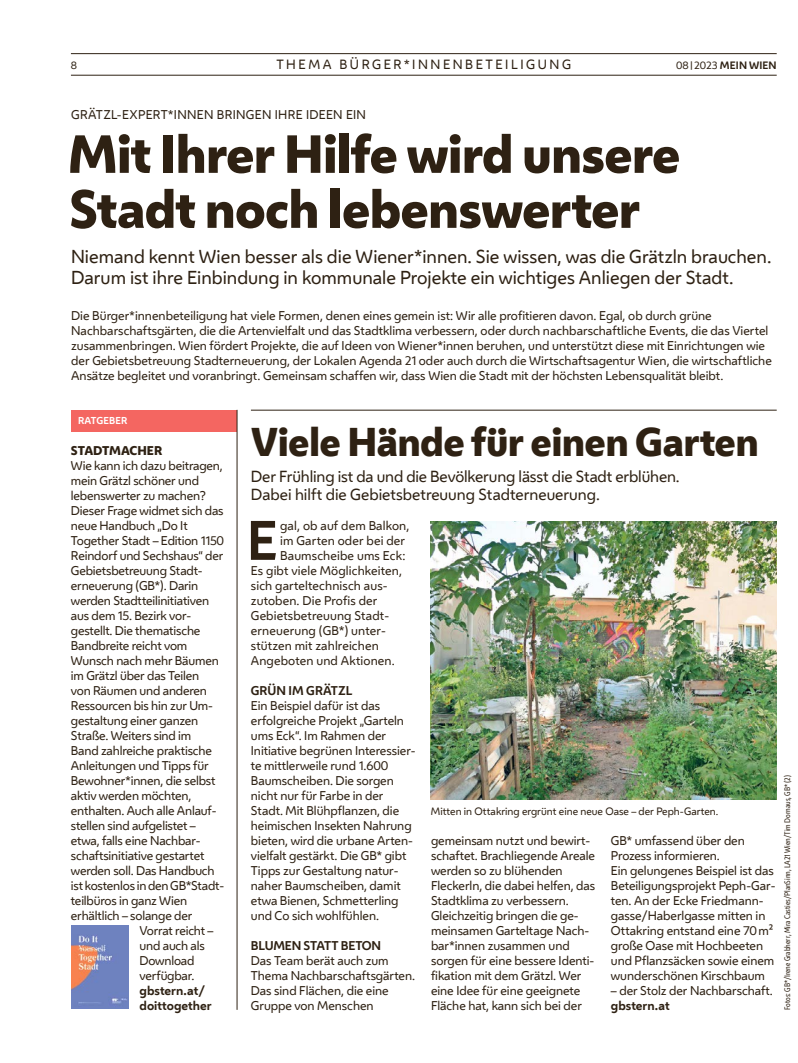
<style>
.page{position:relative;width:798px;height:1063px;background:#fff}
.page>*{position:absolute;margin:0;border:0;box-sizing:border-box;transform-origin:0 0}
.FT_FT_Initial3{font:700 51.88px "Wiener Melange";color:#2e2113}
.HL_Header_45pt{font:800 50px/55px "Wiener Melange";letter-spacing:-.02em;color:#2e2113}
.HL_Header_32pt{font:800 37.5px "Wiener Melange";letter-spacing:-.02em;color:#2e2113}
.HL_VS_14pt{font:17.5px/21px "Wiener Melange";color:#2e2113}
.HL_VS_12pt{font:15px/18px "Wiener Melange";letter-spacing:-.01em;color:#2e2113}
.t1{font:12.5px "Wiener Melange";color:#2e2113}
.FT_FT{font:11.88px/15px "Wiener Melange";letter-spacing:-.005em;color:#2e2113}
.Spalte_Infobox_Spalte_FT{font:11.88px "Wiener Melange";letter-spacing:-.015em;color:#2e2113}
.FT_FT_Initial3-2{font:11.88px "Wiener Melange";letter-spacing:.01em;color:#2e2113}
.HL_Vorzeile_9_5pt{font:11.88px "Wiener Melange";letter-spacing:.03em;color:#2e2113}
.FT_Zwischentitel{font:700 11.88px "Wiener Melange";letter-spacing:-.01em;color:#2e2113}
.Spalte_Infobox_Spalte_FT-2{font:700 11.88px/15px "Wiener Melange";color:#2e2113}
.Spalte_Infobox_Spalte_Header{font:800 11.88px "Wiener Melange";color:#2e2113}
.FT_FT-2{font:700 11.88px "Wiener Melange";color:#2e2113}
.FT_Bildunterschrift{font:10px "Wiener Melange";color:#2e2113}
.t2{font:700 10px "Wiener Melange";letter-spacing:.01em;color:#2e2113}
.Spalte_Infobox_Spalte_Markerl{font:700 9.38px "Wiener Melange";letter-spacing:.01em;color:#fff}
.t3{font:7.5px "Wiener Melange Cd";color:#2e2113}
.s1{font-weight:400}
.s2{font-weight:400;font-size:7.5px}
</style>
<div class="page">
<hr style="left:71px;top:75px;width:705px;height:1px;background:#2e2113">
<hr style="left:71px;top:53px;width:705px;height:1px;background:#2e2113">
<div style="left:71px;top:410px;width:166px;height:22px;background:#f46661"></div>
<hr style="left:237px;top:410px;width:1px;height:600px;background:#2e2113">
<hr style="left:251px;top:410px;width:525px;height:1px;background:#2e2113">
<img style="left:431px;top:521px;width:345px;height:279px">
<img style="left:71px;top:925px;width:58px;height:84px">
<p class="FT_Bildunterschrift" style="left:71px;top:58px;width:8px">8</p>
<p class="t1" style="left:276px;top:55px;width:22px">Thema</p>
<p class="t1" style="left:339px;top:55px;width:22px">Bürger</p>
<p class="t1" style="left:404px;top:55px;width:19px">*innenbeteiligung</p>
<p class="t2" style="left:675px;top:57px;width:102px"><span class="s1">08</span><span class="s2">|</span><span class="s1">2023</span> MEIN WIEN</p>
<p class="HL_Vorzeile_9_5pt" style="left:71px;top:105px;width:296px">GRÄTZL-EXPERT*INNEN BRINGEN IHRE IDEEN EIN</p>
<h1 class="HL_Header_45pt" style="left:68px;top:127px;width:614px">Mit Ihrer Hilfe wird unsere<br>Stadt noch lebenswerter</h1>
<p class="HL_VS_14pt" style="left:71px;top:245px;width:701px">Niemand kennt Wien besser als die Wiener*innen. Sie wissen, was die Grätzln brauchen.<br>Darum ist ihre Einbindung in kommunale Projekte ein wichtiges Anliegen der Stadt.</p>
<p class="FT_FT" style="left:71px;top:307px;width:702px">Die Bürger*innenbeteiligung hat viele Formen, denen eines gemein ist: Wir alle profitieren davon. Egal, ob durch grüne Nachbarschaftsgärten, die die Artenvielfalt und das Stadtklima verbessern, oder durch nachbarschaftliche Events, die das Viertel zusammenbringen. Wien fördert Projekte, die auf Ideen von Wiener*innen beruhen, und unterstützt diese mit Einrichtungen wie der Gebietsbetreuung Stadterneuerung, der Lokalen Agenda 21 oder auch durch die Wirtschaftsagentur Wien, die wirtschaftliche Ansätze begleitet und voranbringt. Gemeinsam schaffen wir, dass Wien die Stadt mit der höchsten Lebensqualität bleibt.</p>
<p class="Spalte_Infobox_Spalte_Markerl" style="left:78px;top:413px;width:51px">RATGEBER</p>
<h1 class="Spalte_Infobox_Spalte_Header" style="left:71px;top:442px;width:93px">STADTMACHER</h1>
<p class="Spalte_Infobox_Spalte_FT" style="left:71px;top:456px;width:153px">Wie kann ich dazu beitragen,</p>
<p class="Spalte_Infobox_Spalte_FT" style="left:71px;top:471px;width:130px">mein Grätzl schöner und</p>
<p class="Spalte_Infobox_Spalte_FT" style="left:71px;top:486px;width:137px">lebenswerter zu machen?</p>
<p class="Spalte_Infobox_Spalte_FT" style="left:71px;top:501px;width:154px">Dieser Frage widmet sich das</p>
<p class="Spalte_Infobox_Spalte_FT" style="left:71px;top:516px;width:118px">neue Handbuch „Do It</p>
<p class="Spalte_Infobox_Spalte_FT" style="left:71px;top:531px;width:155px">Together Stadt – Edition 1150</p>
<p class="Spalte_Infobox_Spalte_FT" style="left:71px;top:546px;width:154px">Reindorf und Sechshaus“ der</p>
<p class="Spalte_Infobox_Spalte_FT" style="left:71px;top:561px;width:133px">Gebietsbetreuung Stadt-</p>
<p class="Spalte_Infobox_Spalte_FT" style="left:71px;top:576px;width:129px">erneuerung (GB*). Darin</p>
<p class="Spalte_Infobox_Spalte_FT" style="left:71px;top:591px;width:140px">werden Stadtteilinitiativen</p>
<p class="Spalte_Infobox_Spalte_FT" style="left:71px;top:606px;width:122px">aus dem 15. Bezirk vor-</p>
<p class="Spalte_Infobox_Spalte_FT" style="left:71px;top:621px;width:131px">gestellt. Die thematische</p>
<p class="Spalte_Infobox_Spalte_FT" style="left:71px;top:636px;width:118px">Bandbreite reicht vom</p>
<p class="Spalte_Infobox_Spalte_FT" style="left:71px;top:651px;width:149px">Wunsch nach mehr Bäumen</p>
<p class="Spalte_Infobox_Spalte_FT" style="left:71px;top:666px;width:130px">im Grätzl über das Teilen</p>
<p class="Spalte_Infobox_Spalte_FT" style="left:71px;top:681px;width:137px">von Räumen und anderen</p>
<p class="Spalte_Infobox_Spalte_FT" style="left:71px;top:696px;width:143px">Ressourcen bis hin zur Um-</p>
<p class="Spalte_Infobox_Spalte_FT" style="left:71px;top:711px;width:129px">gestaltung einer ganzen</p>
<p class="Spalte_Infobox_Spalte_FT" style="left:71px;top:726px;width:122px">Straße. Weiters sind im</p>
<p class="Spalte_Infobox_Spalte_FT" style="left:71px;top:741px;width:142px">Band zahlreiche praktische</p>
<p class="Spalte_Infobox_Spalte_FT" style="left:71px;top:756px;width:139px">Anleitungen und Tipps für</p>
<p class="Spalte_Infobox_Spalte_FT" style="left:71px;top:771px;width:146px">Bewohner*innen, die selbst</p>
<p class="Spalte_Infobox_Spalte_FT" style="left:71px;top:786px;width:122px">aktiv werden möchten,</p>
<p class="Spalte_Infobox_Spalte_FT" style="left:71px;top:801px;width:147px">enthalten. Auch alle Anlauf-</p>
<p class="Spalte_Infobox_Spalte_FT" style="left:71px;top:816px;width:126px">stellen sind aufgelistet –</p>
<p class="Spalte_Infobox_Spalte_FT" style="left:71px;top:831px;width:131px">etwa, falls eine Nachbar-</p>
<p class="Spalte_Infobox_Spalte_FT" style="left:71px;top:846px;width:135px">schaftsinitiative gestartet</p>
<p class="Spalte_Infobox_Spalte_FT" style="left:71px;top:861px;width:145px">werden soll. Das Handbuch</p>
<p class="Spalte_Infobox_Spalte_FT" style="left:71px;top:876px;width:155px">ist kostenlos in den GB*Stadt-</p>
<p class="Spalte_Infobox_Spalte_FT" style="left:71px;top:891px;width:118px">teilbüros in ganz Wien</p>
<p class="Spalte_Infobox_Spalte_FT" style="left:71px;top:906px;width:123px">erhältlich – solange der</p>
<p class="Spalte_Infobox_Spalte_FT" style="left:139px;top:921px;width:75px">Vorrat reicht –</p>
<p class="Spalte_Infobox_Spalte_FT" style="left:139px;top:936px;width:67px">und auch als</p>
<p class="Spalte_Infobox_Spalte_FT" style="left:139px;top:951px;width:56px">Download</p>
<p class="Spalte_Infobox_Spalte_FT" style="left:139px;top:966px;width:56px">verfügbar.</p>
<p class="Spalte_Infobox_Spalte_FT-2" style="left:139px;top:982px;width:74px">gbstern.at/ doittogether</p>
<h1 class="HL_Header_32pt" style="left:251px;top:416px;width:509px">Viele Hände für einen Garten</h1>
<p class="HL_VS_12pt" style="left:251px;top:467px;width:430px">Der Frühling ist da und die Bevölkerung lässt die Stadt erblühen.<br>Dabei hilft die Gebietsbetreuung Stadterneuerung.</p>
<p class="FT_FT_Initial3" style="left:247px;top:497px;width:32px">E</p>
<p class="FT_FT_Initial3-2" style="left:280px;top:516px;width:131px">gal, ob auf dem Balkon,</p>
<p class="FT_FT_Initial3-2" style="left:280px;top:531px;width:126px">im Garten oder bei der</p>
<p class="FT_FT_Initial3-2" style="left:280px;top:546px;width:127px">Baumscheibe ums Eck:</p>
<p class="FT_FT_Initial3-2" style="left:251px;top:561px;width:152px">Es gibt viele Möglichkeiten,</p>
<p class="FT_FT_Initial3-2" style="left:251px;top:576px;width:137px">sich garteltechnisch aus-</p>
<p class="FT_FT_Initial3-2" style="left:251px;top:591px;width:128px">zutoben. Die Profis der</p>
<p class="FT_FT_Initial3-2" style="left:251px;top:606px;width:140px">Gebietsbetreuung Stadt-</p>
<p class="FT_FT_Initial3-2" style="left:251px;top:621px;width:136px">erneuerung (GB*) unter-</p>
<p class="FT_FT_Initial3-2" style="left:251px;top:636px;width:129px">stützen mit zahlreichen</p>
<p class="FT_FT_Initial3-2" style="left:251px;top:651px;width:145px">Angeboten und Aktionen.</p>
<p class="FT_Zwischentitel" style="left:251px;top:680px;width:103px">GRÜN IM GRÄTZL</p>
<p class="FT_FT" style="left:251px;top:697px;width:166px">Ein Beispiel dafür ist das erfolgreiche Projekt „Garteln ums Eck“. Im Rahmen der<br>Initiative begrünen Interessier&shy;te mittlerweile rund 1.600<br>Baumscheiben. Die sorgen nicht nur für Farbe in der<br>Stadt. Mit Blühpflanzen, die heimischen Insekten Nahrung bieten, wird die urbane Arten&shy;vielfalt gestärkt. Die GB* gibt<br>Tipps zur Gestaltung natur&shy;naher Baumscheiben, damit etwa Bienen, Schmetterling und Co sich wohlfühlen.</p>
<p class="FT_Zwischentitel" style="left:251px;top:935px;width:132px">BLUMEN STATT BETON</p>
<p class="FT_FT" style="left:251px;top:952px;width:166px">Das Team berät auch zum<br>Thema Nachbarschaftsgärten.<br>Das sind Flächen, die eine<br>Gruppe von Menschen</p>
<p class="FT_Bildunterschrift" style="left:431px;top:804px;width:289px">Mitten in Ottakring ergrünt eine neue Oase – der Peph-Garten.</p>
<p class="FT_FT" style="left:431px;top:832px;width:166px">gemeinsam nutzt und bewirt&shy;schaftet. Brachliegende Areale werden so zu blühenden<br>Fleckerln, die dabei helfen, das<br>Stadtklima zu verbessern.<br>Gleichzeitig bringen die ge&shy;meinsamen Garteltage Nach&shy;bar*innen zusammen und sorgen für eine bessere Identi&shy;fikation mit dem Grätzl. Wer eine Idee für eine geeignete<br>Fläche hat, kann sich bei der</p>
<p class="FT_FT" style="left:610px;top:832px;width:135px">GB* umfassend über den<br>Prozess informieren.</p>
<p class="FT_FT" style="left:610px;top:862px;width:166px">Ein gelungenes Beispiel ist das<br>Beteiligungsprojekt Peph-Gar&shy;ten. An der Ecke Friedmann&shy;gasse/Haberlgasse mitten in<br>Ottakring entstand eine 70m² große Oase mit Hochbeeten und Pflanzsäcken sowie einem wunderschönen Kirschbaum</p>
<p class="FT_FT" style="left:610px;top:982px;width:163px">– der Stolz der Nachbarschaft.</p>
<p class="FT_FT-2" style="left:610px;top:995px;width:60px">gbstern.at</p>
<p class="t3" style="left:782px;top:1010px;width:236px;rotate:-90deg">Fotos: GB*/Irene Grabherr, Mira Casties/PlanSinn, LA21 Wien/Tim Dornaus, GB* (2)</p>
</div>
